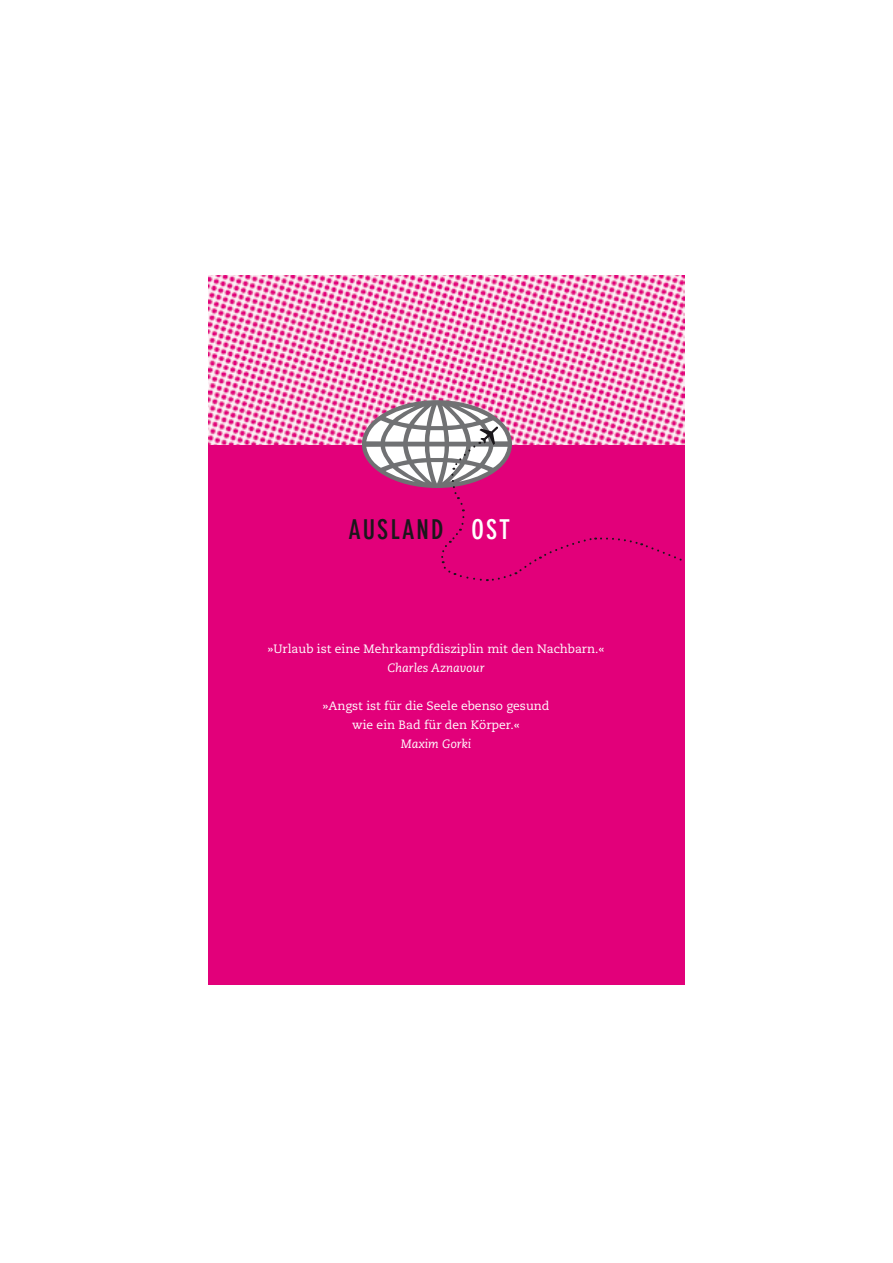
<style>
.page{position:relative;width:893px;height:1263px;background:#fff}
.page>*{position:absolute;margin:0;border:0;box-sizing:border-box;transform-origin:0 0}
.t1{font:700 condensed 26.85px "DIN Neuzeit Grotesk";letter-spacing:.08em;color:#1a171b}
.t2{font:12.15px/19px "Caecilia Roman Os F";color:#fff;text-align:center}
.t3{font:italic 12.15px "Caecilia";color:#fff}
.s1{color:#fff}
</style>
<div class="page">
<div style="left:208px;top:276px;width:477px;height:708px;background:#e2007a"></div>
<img style="left:208px;top:276px;width:477px;height:168px">
<svg style="left:366px;top:404px;width:319px;height:178px"></svg>
<h1 class="t1" style="left:348px;top:513px;width:163px">AUSLAND <span class="s1">OST</span></h1>
<p class="t2" style="left:267px;top:639px;width:339px">»Urlaub ist eine Mehrkampfdisziplin mit den Nachbarn.«</p>
<p class="t3" style="left:387px;top:661px;width:99px">Charles Aznavour</p>
<p class="t2" style="left:322px;top:696px;width:229px">»Angst ist für die Seele ebenso gesund wie ein Bad für den Körper.«</p>
<p class="t3" style="left:401px;top:737px;width:72px">Maxim Gorki</p>
</div>
